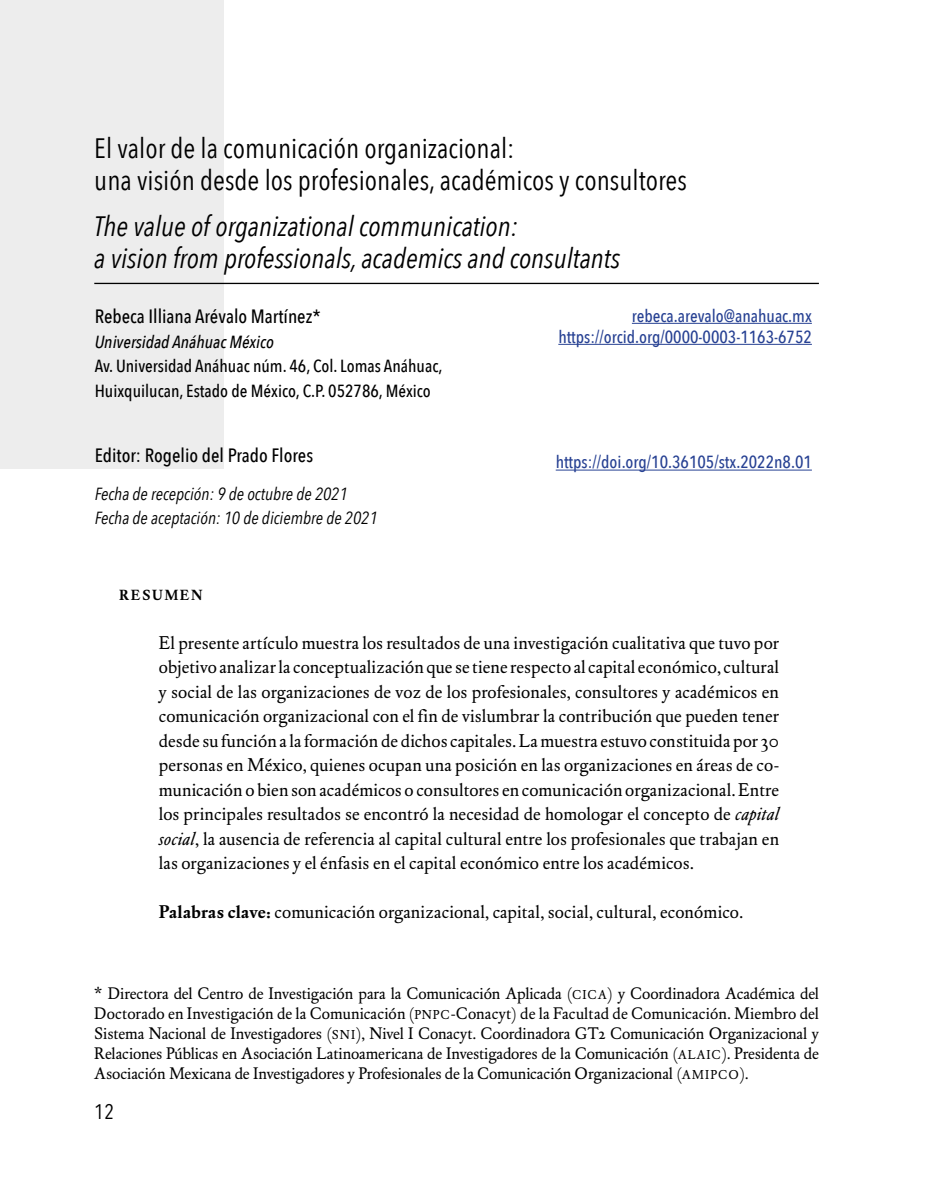
<style>
.page{position:relative;width:943px;height:1191px;background:#fff}
.page>*{position:absolute;margin:0;border:0;box-sizing:border-box;transform-origin:0 0}
.tit_1{font:28px/31.5px "Avenir Next Condensed";color:#000}
.tit_1_INGLES{font:italic 28px/31.5px "Avenir Next Condensed";color:#000}
.t1{font:21px "Avenir Next Condensed";color:#000}
.autor{font:500 19.25px "Avenir Next Condensed";color:#000}
.autor_NO_CAB{font:500 19.25px "Avenir Next Condensed";color:#000}
.RESUMEN{font:18.38px/24.5px "DTL Elzevir ST";letter-spacing:.015em;color:#000;text-align:justify}
.CORREO{font:500 17.5px "Avenir Next Condensed";color:#274193}
.DATOS_AUTOR{font:500 17.5px/24.5px "Avenir Next Condensed";color:#000}
.DATOS_AUTOR-2{font:italic 17.5px "Avenir Next Condensed";color:#000}
.DATOS_AUTOR-3{font:italic 500 17.5px "Avenir Next Condensed";color:#000}
.footnote{font:16.62px/20.1px "DTL Elzevir ST";color:#000;text-align:justify}
.Tit_2{font:700 14.7px "DTL Elzevir ST";letter-spacing:.09em;color:#000}
.s1{color:#fff}
.s2{font-style:italic}
.s3{font-weight:700}
.s4{font-size:17.5px}
.s5{font-size:12.78px}
</style>
<div class="page">
<div style="left:0;top:0;width:223px;height:469px;background:#ededed"></div>
<hr style="left:94px;top:283px;width:725px;height:1px;background:#000">
<hr style="left:632px;top:323px;width:180px;height:1px;background:#274193">
<hr style="left:558px;top:344px;width:254px;height:1px;background:#274193">
<hr style="left:555px;top:470px;width:257px;height:1px;background:#274193">
<p class="tit_1" style="left:94px;top:132px;width:594px">El valor de la comunicación organizacional:<br>una visión desde los profesionales, académicos y consultores</p>
<p class="tit_1_INGLES" style="left:94px;top:211px;width:527px">The value of organizational communication:<br>a vision from professionals, academics and consultants</p>
<p class="autor" style="left:95px;top:305px;width:234px">Rebeca Illiana Arévalo Martínez*<span class="s1">1</span></p>
<p class="DATOS_AUTOR-3" style="left:95px;top:331px;width:181px">Universidad Anáhuac México</p>
<p class="DATOS_AUTOR" style="left:95px;top:354px;width:349px">Av. Universidad Anáhuac núm. 46, Col. Lomas Anáhuac,<br>Huixquilucan, Estado de México, C.P. 052786, México</p>
<p class="CORREO" style="left:632px;top:305px;width:181px">rebeca.arevalo@anahuac.mx</p>
<p class="CORREO" style="left:558px;top:326px;width:255px">https://orcid.org/0000-0003-1163-6752</p>
<p class="autor_NO_CAB" style="left:95px;top:443px;width:220px">Editor: Rogelio del Prado Flores</p>
<p class="CORREO" style="left:555px;top:451px;width:258px">https://doi.org/10.36105/stx.2022n8.01</p>
<p class="DATOS_AUTOR-2" style="left:95px;top:483px;width:254px">Fecha de recepción: 9 de octubre de 2021</p>
<p class="DATOS_AUTOR-2" style="left:95px;top:508px;width:284px">Fecha de aceptación: 10 de diciembre de 2021</p>
<p class="Tit_2" style="left:119px;top:585px;width:85px">RESUMEN</p>
<p class="RESUMEN" style="left:159px;top:630px;width:622px">El presente artículo muestra los resultados de una investigación cualitativa que tuvo por objetivo analizar la conceptualización que se tiene respecto al capital económico, cultural y social de las organizaciones de voz de los profesionales, consultores y académicos en comunicación organizacional con el fin de vislumbrar la contribución que pueden tener desde su función a la formación de dichos capitales. La muestra estuvo constituida por 30 personas en México, quienes ocupan una posición en las organizaciones en áreas de co&shy;municación o bien son académicos o consultores en comunicación organizacional. Entre los principales resultados se encontró la necesidad de homologar el concepto de <span class="s2">capital social</span>, la ausencia de referencia al capital cultural entre los profesionales que trabajan en las organizaciones y el énfasis en el capital económico entre los académicos.</p>
<p class="RESUMEN" style="left:159px;top:900px;width:585px"><span class="s3">Palabras clave:</span> comunicación organizacional, capital, social, cultural, económico.</p>
<p class="footnote" style="left:94px;top:983px;width:726px"><span class="s4">*</span> Directora del Centro de Investigación para la Comunicación Aplicada (<span class="s5">CICA</span>) y Coordinadora Académica del Doctorado en Investigación de la Comunicación (<span class="s5">PNPC</span>-Conacyt) de la Facultad de Comunicación. Miembro del Sistema Nacional de Investigadores (<span class="s5">SNI</span>), Nivel I Conacyt. Coordinadora GT2 Comunicación Organizacional y Relaciones Públicas en Asociación Latinoamericana de Investigadores de la Comunicación (<span class="s5">ALAIC</span>). Presidenta de Asociación Mexicana de Investigadores y Profesionales de la Comunicación Organizacional (<span class="s5">AMIPCO</span>).</p>
<p class="t1" style="left:94px;top:1094px;width:21px">12</p>
</div>
